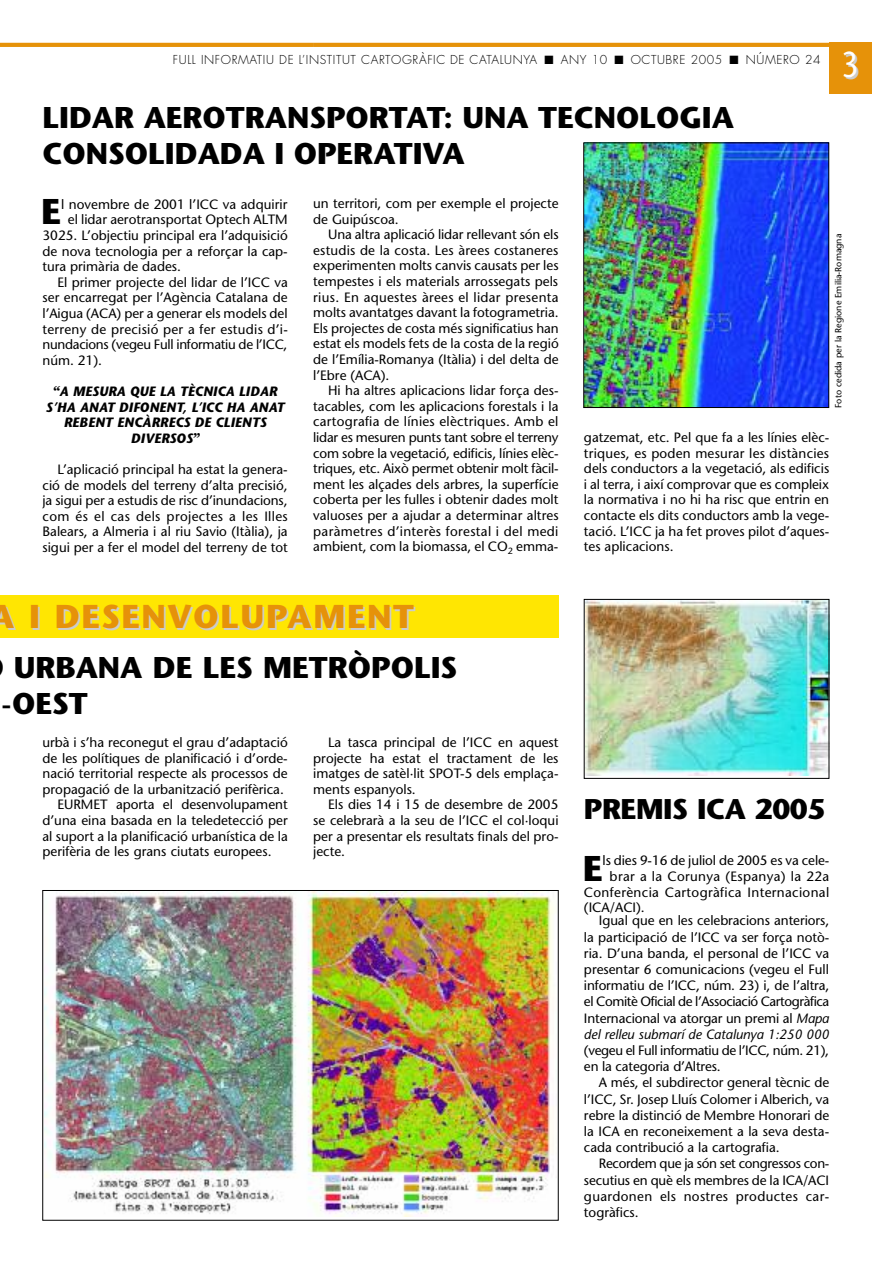
<style>
.page{position:relative;width:893px;height:1263px;background:#fff}
.page>*{position:absolute;margin:0;border:0;box-sizing:border-box;transform-origin:0 0}
.t1{font:36px "Stone Sans";color:#fff;scale:.85 1}
.t2{font:700 35.7px "Stone Sans";color:#000}
.t3{font:700 33px "Stone Sans";letter-spacing:.05em;color:#ccc}
.t4{font:700 30px/36px "Stone Sans";color:#000}
.t5{font:700 28.5px "Stone Sans";letter-spacing:-.015em;color:#000}
.t6{font:13.5px/15.6px "Stone Sans";color:#000;text-align:justify}
.t7{font:italic 700 13.5px/15.6px "Stone Sans";color:#000;text-align:center}
.t8{font:13.5px "Stone Sans";letter-spacing:.025em;color:#000}
.t9{font:13.5px/16.2px "Stone Sans";letter-spacing:-.025em;color:#000}
.t10{font:13.5px "Stone Sans";letter-spacing:-.02em;color:#000}
.t11{font:13.5px "Stone Sans";letter-spacing:.02em;color:#000}
.t12{font:300 12px "Futura";letter-spacing:.05em;color:#000}
.t13{font:9px "Stone Sans";color:#000}
.s1{font-family:"New Century Schlbk"}
.s2{color:#e69209}
.s3{font-style:italic}
</style>
<div class="page">
<img style="left:45px;top:892px;width:510px;height:324px">
<div style="left:0;top:595px;width:558px;height:43px;background:#ffe602"></div>
<hr style="left:313px;top:43px;width:519px;height:4px;background:#e69209">
<hr style="left:0;top:43px;width:313px;height:4px;background:#e69209">
<div style="left:829px;top:43px;width:43px;height:51px;background:#e69209"></div>
<img style="left:586px;top:601px;width:241px;height:175px">
<div style="left:584px;top:599px;width:245px;height:180px;border:1px solid #000"></div>
<img style="left:585px;top:144px;width:242px;height:262px">
<div style="left:583px;top:142px;width:246px;height:266px;border:1px solid #000"></div>
<p class="t12" style="left:173px;top:54px;width:649px">FULL INFORMATIU DE L’INSTITUT CARTOGRÀFIC DE CATALUNYA ■ ANY 10 ■ OCTUBRE 2005 ■ NÚMERO 24</p>
<h1 class="t1" style="left:841px;top:51px;width:22px">3</h1>
<h3 class="t4" style="left:43px;top:103px;width:693px">LIDAR AEROTRANSPORTAT: UNA TECNOLOGIA<br>CONSOLIDADA I OPERATIVA</h3>
<h2 class="t2" style="left:41px;top:198px;width:21px">E</h2>
<p class="t6" style="left:61px;top:198px;width:228px">l novembre de 2001 l’ICC va adquirir</p>
<p class="t6" style="left:68px;top:213px;width:221px">el lidar aerotransportat Optech ALTM</p>
<p class="t6" style="left:43px;top:229px;width:247px">3025. L’objectiu principal era l’adquisició</p>
<p class="t6" style="left:43px;top:244px;width:247px">de nova tecnologia per a reforçar la cap-</p>
<p class="t6" style="left:43px;top:260px;width:140px">tura primària de dades.</p>
<p class="t6" style="left:57px;top:276px;width:232px">El primer projecte del lidar de l’ICC va</p>
<p class="t6" style="left:43px;top:291px;width:247px">ser encarregat per l’Agència Catalana de</p>
<p class="t6" style="left:43px;top:307px;width:247px">l’Aigua (ACA) per a generar els models del</p>
<p class="t11" style="left:43px;top:324px;width:247px">terreny de precisió per a fer estudis d’i-</p>
<p class="t10" style="left:43px;top:339px;width:246px">nundacions (vegeu Full informatiu de l’ICC,</p>
<p class="t6" style="left:43px;top:354px;width:61px">núm. 21).</p>
<p class="t7" style="left:46px;top:385px;width:240px"><span class="s1">“</span>A MESURA QUE LA TÈCNICA LIDAR<br>S’HA ANAT DIFONENT, L’ICC HA ANAT<br>REBENT ENCÀRRECS DE CLIENTS<br>DIVERSOS<span class="s1">”</span></p>
<p class="t6" style="left:43px;top:463px;width:247px;text-indent:15px">L’aplicació principal ha estat la genera&shy;ció de models del terreny d’alta precisió, ja sigui per a estudis de risc d’inundacions, com és el cas dels projectes a les Illes Balears, a Almeria i al riu Savio (Itàlia), ja sigui per a fer el model del terreny de tot</p>
<p class="t6" style="left:313px;top:197px;width:247px">un territori, com per exemple el projecte de Guipúscoa.</p>
<p class="t6" style="left:313px;top:228px;width:247px;text-indent:15px">Una altra aplicació lidar rellevant són els estudis de la costa. Les àrees costaneres experimenten molts canvis causats per les tempestes i els materials arrossegats pels rius. En aquestes àrees el lidar presenta molts avantatges davant la fotogrametria.<br>Els projectes de costa més significatius han estat els models fets de la costa de la regió de l’Emília-Romanya (Itàlia) i del delta de l’Ebre (ACA).</p>
<p class="t6" style="left:313px;top:384px;width:247px;text-indent:15px">Hi ha altres aplicacions lidar força des&shy;tacables, com les aplicacions forestals i la cartografia de línies elèctriques. Amb el lidar es mesuren punts tant sobre el terreny com sobre la vegetació, edificis, línies elèc&shy;triques, etc. Això permet obtenir molt fàcil&shy;ment les alçades dels arbres, la superfície coberta per les fulles i obtenir dades molt valuoses per a ajudar a determinar altres paràmetres d’interès forestal i del medi ambient, com la biomassa, el CO<sub>2</sub> emma-</p>
<h3 class="t3" style="left:-10px;top:606px;width:426px"><span class="s2">A I</span> DESENVOLUP<span class="s2">AMENT</span></h3>
<h3 class="t4" style="left:2px;top:653px;width:457px;text-indent:12px">URBANA DE LES METRÒPOLIS -OEST</h3>
<p class="t6" style="left:43px;top:736px;width:247px">urbà i s’ha reconegut el grau d’adaptació</p>
<p class="t6" style="left:43px;top:751px;width:247px">de les polítiques de planificació i d’orde-</p>
<p class="t6" style="left:43px;top:767px;width:247px">nació territorial respecte als processos de</p>
<p class="t6" style="left:43px;top:783px;width:243px">propagació de la urbanització perifèrica.</p>
<p class="t6" style="left:57px;top:798px;width:232px">EURMET aporta el desenvolupament</p>
<p class="t6" style="left:43px;top:814px;width:247px">d’una eina basada en la teledetecció per</p>
<p class="t6" style="left:43px;top:829px;width:247px">al suport a la planificació urbanística de la</p>
<p class="t6" style="left:43px;top:845px;width:231px">perifèria de les grans ciutats europees.</p>
<p class="t6" style="left:313px;top:736px;width:247px;text-indent:15px">La tasca principal de l’ICC en aquest projecte ha estat el tractament de les imatges de satèl·lit SPOT-5 dels emplaça&shy;ments espanyols.</p>
<p class="t6" style="left:313px;top:798px;width:247px;text-indent:15px">Els dies 14 i 15 de desembre de 2005 se celebrarà a la seu de l’ICC el col·loqui per a presentar els resultats finals del pro&shy;jecte.</p>
<p class="t13" style="left:835px;top:408px;width:176px;rotate:-90deg">Foto cedida per la Regione Emilia-Romagna</p>
<p class="t6" style="left:584px;top:431px;width:247px">gatzemat, etc. Pel que fa a les línies elèc&shy;triques, es poden mesurar les distàncies dels conductors a la vegetació, als edificis i al terra, i així comprovar que es compleix la normativa i no hi ha risc que entrin en contacte els dits conductors amb la vege&shy;tació. L’ICC ja ha fet proves pilot d’aques&shy;tes aplicacions.</p>
<h3 class="t5" style="left:584px;top:798px;width:243px">PREMIS ICA 2005</h3>
<h2 class="t2" style="left:583px;top:855px;width:21px">E</h2>
<p class="t6" style="left:602px;top:854px;width:228px">ls dies 9-16 de juliol de 2005 es va cele-</p>
<p class="t8" style="left:610px;top:871px;width:221px">brar a la Corunya (Espanya) la 22a</p>
<p class="t8" style="left:584px;top:886px;width:247px">Conferència Cartogràfica Internacional</p>
<p class="t6" style="left:584px;top:901px;width:62px">(ICA/ACI).</p>
<p class="t6" style="left:584px;top:914px;width:247px;line-height:16.2px;text-indent:15px">Igual que en les celebracions anteriors, la participació de l’ICC va ser força notò&shy;ria. D’una banda, el personal de l’ICC va presentar 6 comunicacions (vegeu el Full informatiu de l’ICC, núm. 23) i, de l’altra, el Comitè Oficial de l’Associació Cartogràfica Internacional va atorgar un premi al <span class="s3">Mapa del relleu submarí de Catalunya 1:250 000</span></p>
<p class="t9" style="left:584px;top:1044px;width:247px">(vegeu el Full informatiu de l’ICC, núm. 21), en la categoria d’Altres.</p>
<p class="t6" style="left:584px;top:1076px;width:247px;line-height:16.2px;text-indent:15px">A més, el subdirector general tècnic de l’ICC, Sr. Josep Lluís Colomer i Alberich, va rebre la distinció de Membre Honorari de la ICA en reconeixement a la seva desta&shy;cada contribució a la cartografia.</p>
<p class="t6" style="left:584px;top:1157px;width:247px;line-height:16.2px;text-indent:15px">Recordem que ja són set congressos con&shy;secutius en què els membres de la ICA/ACI guardonen els nostres productes car&shy;togràfics.</p>
</div>
